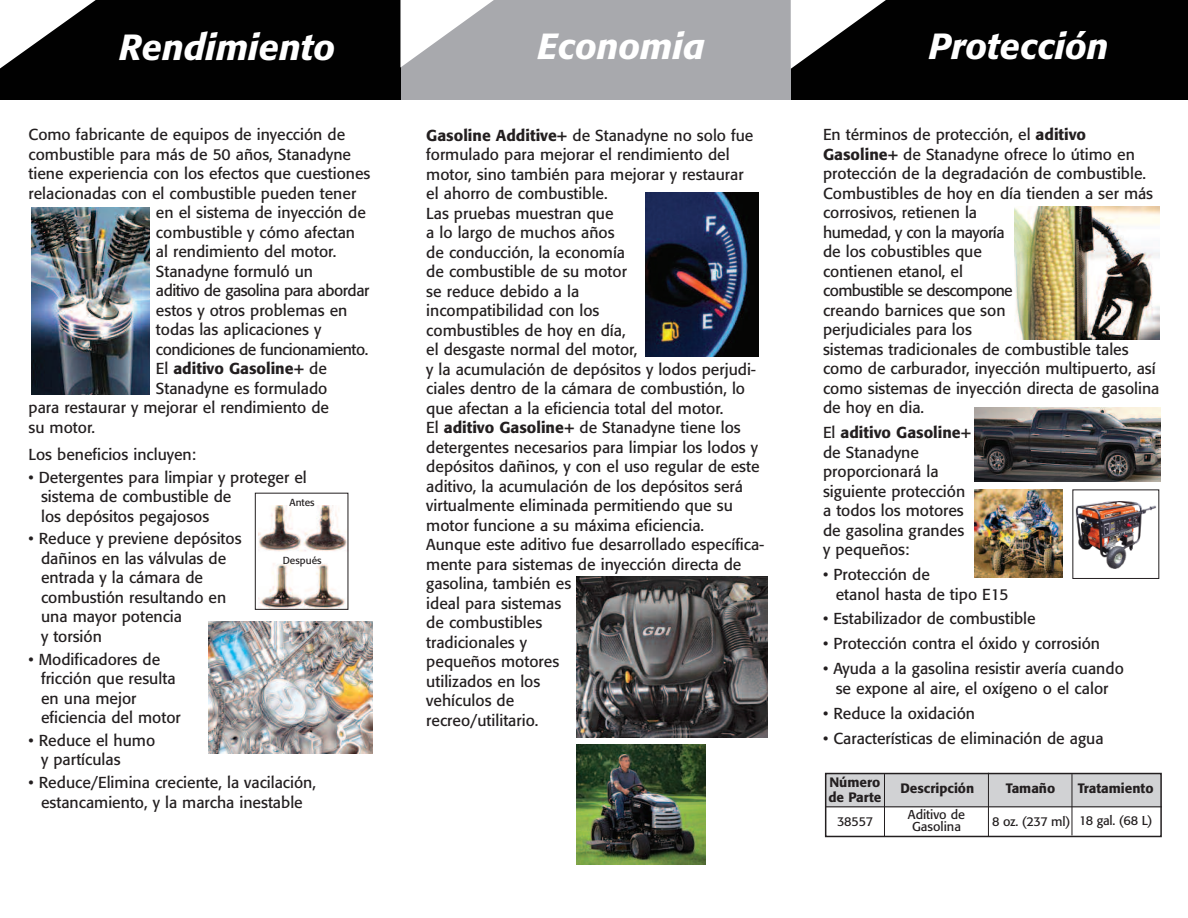
<style>
.page{position:relative;width:1188px;height:918px;background:#fff}
.page>*{position:absolute;margin:0;border:0;box-sizing:border-box;transform-origin:0 0}
.t1{font:italic 500 36px "Formata";color:#fff}
.t2{font:15.75px/19.5px "Formata";color:#231f20}
.t3{font:15.75px "Formata";letter-spacing:-.03em;color:#231f20}
.t4{font:500 15.75px "Formata";color:#231f20}
.t5{font:500 13.5px/15px "Formata";color:#231f20}
.t6{font:12.75px/12px "Formata";color:#231f20;text-align:center}
.t7{font:12.75px "Formata";letter-spacing:-.025em;color:#231f20}
.t8{font:10.2px "Formata";color:#231f20}
.s1{font-weight:400}
.s2{font-weight:500}
</style>
<div class="page">
<div style="left:791px;top:0;width:397px;height:99px;background:#010101"></div>
<div style="left:400px;top:0;width:391px;height:99px;background:#a8a9ad"></div>
<div style="left:0;top:0;width:400px;height:99px;background:#010101"></div>
<img style="left:31px;top:208px;width:118px;height:186px">
<div style="left:826px;top:774px;width:335px;height:32px;background:#d1d2d4"></div>
<hr style="left:825px;top:806px;width:337px;height:1px;background:#231f20">
<hr style="left:884px;top:774px;width:1px;height:62px;background:#231f20">
<hr style="left:988px;top:773px;width:1px;height:63px;background:#231f20">
<hr style="left:1072px;top:774px;width:1px;height:61px;background:#231f20">
<svg style="left:400px;top:0;width:94px;height:68px"></svg>
<svg style="left:791px;top:0;width:95px;height:69px"></svg>
<svg style="left:0;top:0;width:96px;height:69px"></svg>
<div style="left:825px;top:773px;width:337px;height:64px;border:2px solid #231f20"></div>
<img style="left:208px;top:621px;width:164px;height:132px">
<img style="left:258px;top:505px;width:88px;height:103px">
<img style="left:646px;top:193px;width:112px;height:164px">
<img style="left:576px;top:576px;width:192px;height:162px">
<img style="left:576px;top:744px;width:130px;height:120px">
<img style="left:1015px;top:206px;width:144px;height:133px">
<img style="left:1075px;top:501px;width:81px;height:67px">
<img style="left:975px;top:490px;width:88px;height:88px">
<img style="left:974px;top:408px;width:186px;height:74px">
<div style="left:255px;top:493px;width:93px;height:117px;border:1px solid #231f20"></div>
<h1 class="t1" style="left:119px;top:32px;width:217px">Rendimiento</h1>
<h1 class="t1" style="left:538px;top:31px;width:169px">Economia</h1>
<h1 class="t1" style="left:929px;top:31px;width:181px">Protección</h1>
<p class="t2" style="left:28px;top:126px;width:318px">Como fabricante de equipos de inyección de</p>
<p class="t2" style="left:28px;top:146px;width:324px">combustible para más de 50 años, Stanadyne</p>
<p class="t2" style="left:28px;top:165px;width:344px">tiene experiencia con los efectos que cuestiones</p>
<p class="t2" style="left:28px;top:185px;width:329px">relacionadas con el combustible pueden tener</p>
<p class="t2" style="left:156px;top:204px;width:211px">en el sistema de inyección de</p>
<p class="t2" style="left:156px;top:224px;width:201px">combustible y cómo afectan</p>
<p class="t2" style="left:156px;top:243px;width:182px">al rendimiento del motor.</p>
<p class="t2" style="left:156px;top:263px;width:159px">Stanadyne formuló un</p>
<p class="t3" style="left:156px;top:284px;width:215px">aditivo de gasolina para abordar</p>
<p class="t2" style="left:156px;top:302px;width:193px">estos y otros problemas en</p>
<p class="t2" style="left:156px;top:321px;width:167px">todas las aplicaciones y</p>
<p class="t3" style="left:156px;top:343px;width:214px">condiciones de funcionamiento.</p>
<p class="t4" style="left:156px;top:362px;width:172px"><span class="s1">El</span> aditivo Gasoline+ <span class="s1">de</span></p>
<p class="t2" style="left:156px;top:380px;width:173px">Stanadyne es formulado</p>
<p class="t2" style="left:28px;top:399px;width:302px">para restaurar y mejorar el rendimiento de</p>
<p class="t2" style="left:28px;top:419px;width:68px">su motor.</p>
<p class="t2" style="left:28px;top:446px;width:169px">Los beneficios incluyen:</p>
<p class="t2" style="left:41px;top:469px;width:267px;text-indent:-13px">• Detergentes para limpiar y proteger el sistema de combustible de<br>los depósitos pegajosos</p>
<p class="t2" style="left:41px;top:531px;width:202px;text-indent:-13px">• Reduce y previene depósitos dañinos en las válvulas de entrada y la cámara de combustión resultando en una mayor potencia<br>y torsión</p>
<p class="t2" style="left:41px;top:651px;width:141px;text-indent:-13px">• Modificadores de fricción que resulta en una mejor eficiencia del motor</p>
<p class="t2" style="left:41px;top:732px;width:116px;text-indent:-13px">• Reduce el humo y partículas</p>
<p class="t2" style="left:28px;top:774px;width:289px;text-align:center">• Reduce/Elimina creciente, la vacilación, estancamiento, y la marcha inestable</p>
<p class="t8" style="left:290px;top:498px;width:27px">Antes</p>
<p class="t8" style="left:283px;top:556px;width:40px">Después</p>
<p class="t2" style="left:426px;top:127px;width:340px"><span class="s2">Gasoline Additive+</span> de Stanadyne no solo fue formulado para mejorar el rendimiento del motor, sino también para mejorar y restaurar<br>el ahorro de combustible.<br>Las pruebas muestran que<br>a lo largo de muchos años<br>de conducción, la economía<br>de combustible de su motor<br>se reduce debido a la<br>incompatibilidad con los<br>combustibles de hoy en día,<br>el desgaste normal del motor,<br>y la acumulación de depósitos y lodos perjudi&shy;ciales dentro de la cámara de combustión, lo que afectan a la eficiencia total del motor.<br>El <span class="s2">aditivo Gasoline+</span> de Stanadyne tiene los detergentes necesarios para limpiar los lodos y depósitos dañinos, y con el uso regular de este aditivo, la acumulación de los depósitos será virtualmente eliminada permitiendo que su motor funcione a su máxima eficiencia.<br>Aunque este aditivo fue desarrollado específica&shy;mente para sistemas de inyección directa de gasolina, también es<br>ideal para sistemas<br>de combustibles<br>tradicionales y<br>pequeños motores<br>utilizados en los<br>vehículos de<br>recreo/utilitario.</p>
<p class="t2" style="left:823px;top:126px;width:338px">En términos de protección, el <span class="s2">aditivo<br>Gasoline+</span> de Stanadyne ofrece lo útimo en protección de la degradación de combustible.<br>Combustibles de hoy en día tienden a ser más corrosivos, retienen la<br>humedad, y con la mayoría<br>de los cobustibles que<br>contienen etanol, el<br>combustible se descompone<br>creando barnices que son<br>perjudiciales para los<br>sistemas tradicionales de combustible tales como de carburador, inyección multipuerto, así como sistemas de inyección directa de gasolina de hoy en dia.</p>
<p class="t2" style="left:823px;top:424px;width:150px">El <span class="s2">aditivo Gasoline+ </span>de Stanadyne proporcionará la siguiente protección a todos los motores de gasolina grandes y pequeños:</p>
<p class="t2" style="left:836px;top:566px;width:174px;text-indent:-13px">• Protección de<br>etanol hasta de tipo E15</p>
<p class="t2" style="left:823px;top:611px;width:214px">• Estabilizador de combustible</p>
<p class="t2" style="left:823px;top:635px;width:278px">• Protección contra el óxido y corrosión</p>
<p class="t2" style="left:823px;top:660px;width:302px;text-align:center">• Ayuda a la gasolina resistir avería cuando se expone al aire, el oxígeno o el calor</p>
<p class="t2" style="left:823px;top:705px;width:153px">• Reduce la oxidación</p>
<p class="t2" style="left:823px;top:730px;width:282px">• Características de eliminación de agua</p>
<p class="t5" style="left:828px;top:776px;width:55px">Número de Parte</p>
<p class="t5" style="left:900px;top:782px;width:75px">Descripción</p>
<p class="t5" style="left:1006px;top:782px;width:51px">Tamaño</p>
<p class="t5" style="left:1078px;top:782px;width:77px">Tratamiento</p>
<p class="t6" style="left:837px;top:816px;width:38px">38557</p>
<p class="t6" style="left:908px;top:810px;width:59px">Aditivo de<br>Gasolina</p>
<p class="t7" style="left:992px;top:816px;width:162px">8 oz. (237 ml) 18 gal. (68 L)</p>
</div>
